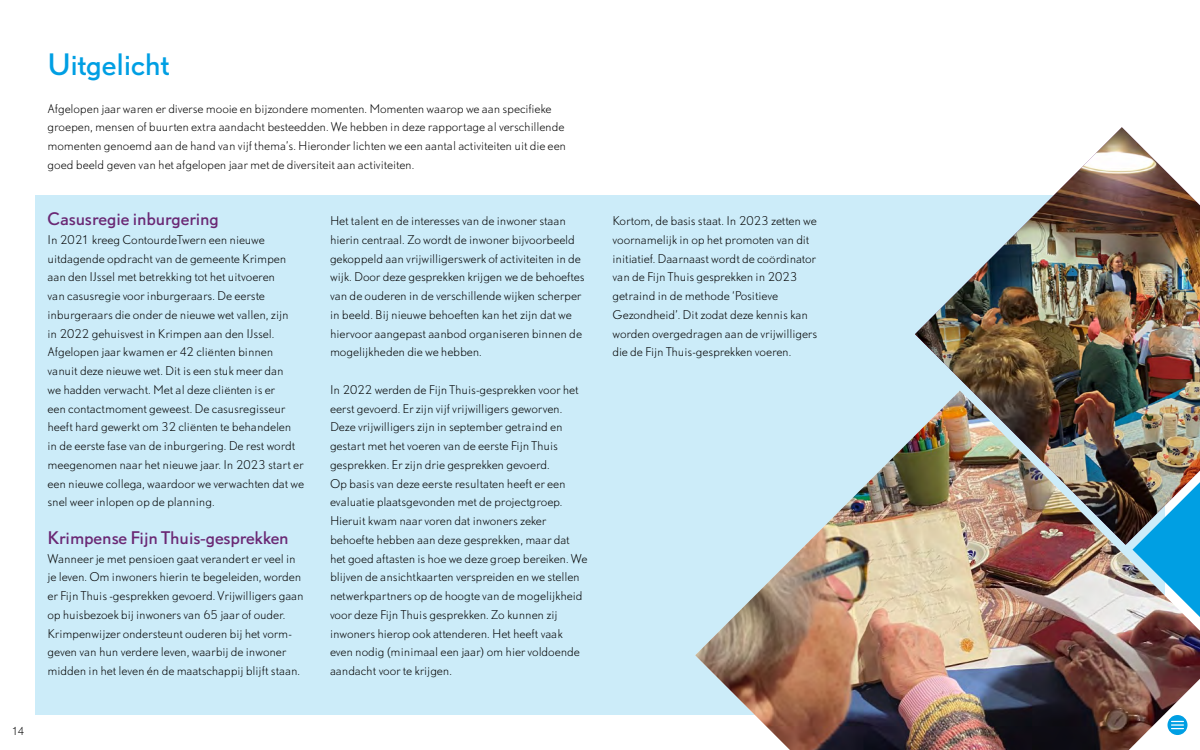
<style>
.page{position:relative;width:1200px;height:750px;background:#fff}
.page>*{position:absolute;margin:0;border:0;box-sizing:border-box;transform-origin:0 0}
.t1{font:27.5px "DTL Nobel T";letter-spacing:-.01em;color:#009fe3}
.t2{font:16.25px "DTL Nobel T";letter-spacing:-.005em;color:#6a2874}
.t3{font:300 11.25px/18.8px "DTL Nobel T";letter-spacing:-.01em;color:#000}
.t4{font:300 10.25px "DTL Nobel T";color:#000}
</style>
<div class="page">
<div style="left:35px;top:196px;width:1130px;height:519px;background:#ccecf9"></div>
<img style="left:915px;top:127px;width:285px;height:264px">
<img style="left:695px;top:391px;width:505px;height:359px">
<p class="t4" style="left:12px;top:724px;width:15px">14</p>
<h1 class="t1" style="left:48px;top:46px;width:124px">Uitgelicht</h1>
<p class="t3" style="left:48px;top:99px;width:520px">Afgelopen jaar waren er diverse mooie en bijzondere momenten. Momenten waarop we aan specifieke groepen, mensen of buurten extra aandacht besteedden. We hebben in deze rapportage al verschillende momenten genoemd aan de hand van vijf thema’s. Hieronder lichten we een aantal activiteiten uit die een goed beeld geven van het afgelopen jaar met de diversiteit aan activiteiten.</p>
<h2 class="t2" style="left:48px;top:208px;width:173px">Casusregie inburgering</h2>
<p class="t3" style="left:48px;top:230px;width:258px">In 2021 kreeg ContourdeTwern een nieuwe uitdagende opdracht van de gemeente Krimpen aan den IJssel met betrekking tot het uitvoeren<br>van casusregie voor inburgeraars. De eerste inburgeraars die onder de nieuwe wet vallen, zijn<br>in 2022 gehuisvest in Krimpen aan den IJssel.<br>Afgelopen jaar kwamen er 42 cliënten binnen vanuit deze nieuwe wet. Dit is een stuk meer dan<br>we hadden verwacht. Met al deze cliënten is er<br>een contactmoment geweest. De casusregisseur heeft hard gewerkt om 32 cliënten te behandelen<br>in de eerste fase van de inburgering. De rest wordt meegenomen naar het nieuwe jaar. In 2023 start er een nieuwe collega, waardoor we verwachten dat we snel weer inlopen op de planning.</p>
<h2 class="t2" style="left:48px;top:526px;width:243px">Krimpense Fijn Thuis-gesprekken</h2>
<p class="t3" style="left:48px;top:549px;width:258px">Wanneer je met pensioen gaat verandert er veel in je leven. Om inwoners hierin te begeleiden, worden er Fijn Thuis -gesprekken gevoerd. Vrijwilligers gaan op huisbezoek bij inwoners van 65 jaar of ouder.<br>Krimpenwijzer ondersteunt ouderen bij het vorm&shy;geven van hun verdere leven, waarbij de inwoner midden in het leven én de maatschappij blijft staan.</p>
<p class="t3" style="left:330px;top:211px;width:256px">Het talent en de interesses van de inwoner staan hierin centraal. Zo wordt de inwoner bijvoorbeeld gekoppeld aan vrijwilligerswerk of activiteiten in de wijk. Door deze gesprekken krijgen we de behoeftes van de ouderen in de verschillende wijken scherper in beeld. Bij nieuwe behoeften kan het zijn dat we hiervoor aangepast aanbod organiseren binnen de mogelijkheden die we hebben.</p>
<p class="t3" style="left:330px;top:380px;width:259px">In 2022 werden de Fijn Thuis-gesprekken voor het eerst gevoerd. Er zijn vijf vrijwilligers geworven.<br>Deze vrijwilligers zijn in september getraind en gestart met het voeren van de eerste Fijn Thuis gesprekken. Er zijn drie gesprekken gevoerd.<br>Op basis van deze eerste resultaten heeft er een evaluatie plaatsgevonden met de projectgroep.<br>Hieruit kwam naar voren dat inwoners zeker behoefte hebben aan deze gesprekken, maar dat het goed aftasten is hoe we deze groep bereiken. We blijven de ansichtkaarten verspreiden en we stellen netwerkpartners op de hoogte van de mogelijkheid voor deze Fijn Thuis gesprekken. Zo kunnen zij inwoners hierop ook attenderen. Het heeft vaak even nodig (minimaal een jaar) om hier voldoende aandacht voor te krijgen.</p>
<p class="t3" style="left:612px;top:211px;width:206px">Kortom, de basis staat. In 2023 zetten we voornamelijk in op het promoten van dit initiatief. Daarnaast wordt de coördinator van de Fijn Thuis gesprekken in 2023 getraind in de methode ‘Positieve Gezondheid’. Dit zodat deze kennis kan worden overgedragen aan de vrijwilligers die de Fijn Thuis-gesprekken voeren.</p>
</div>
